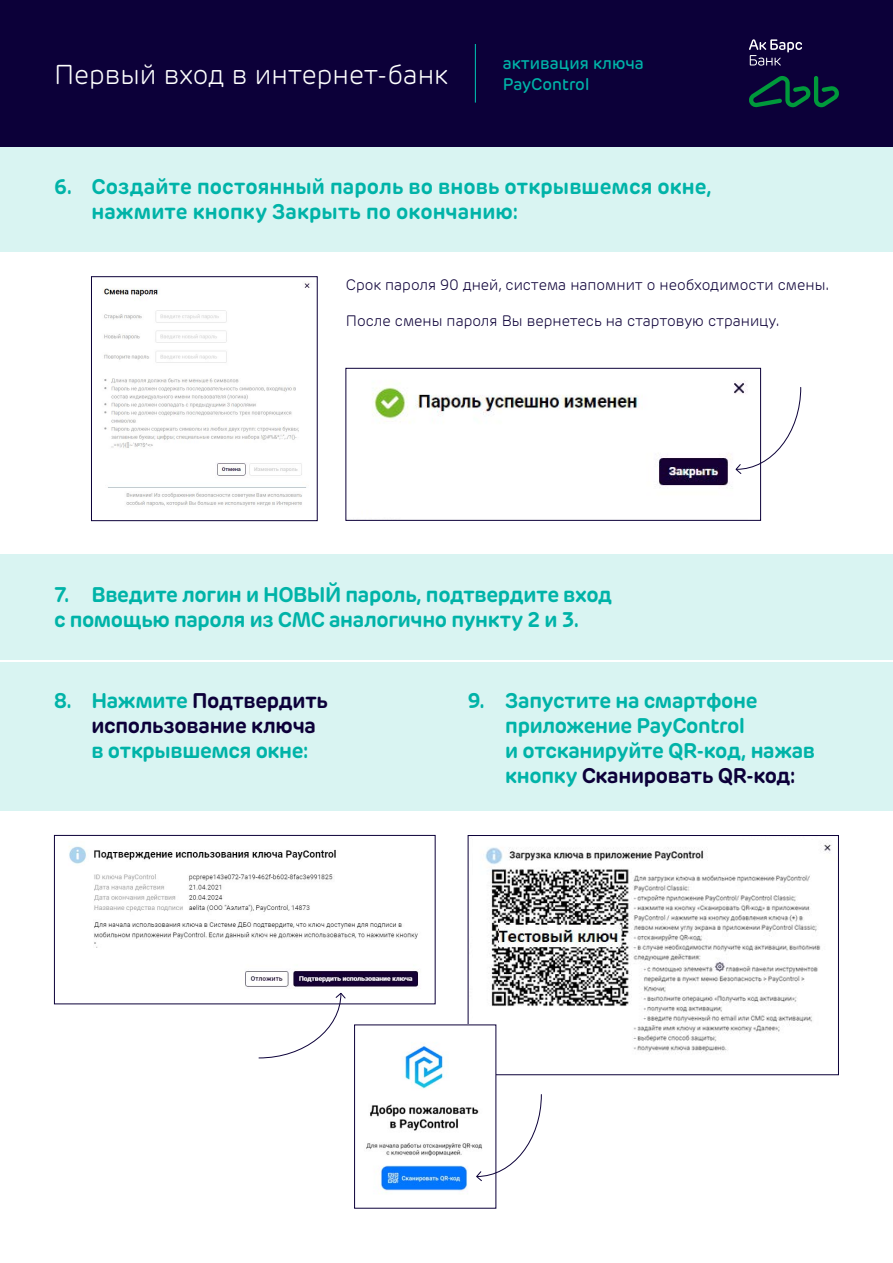
<style>
.page{position:relative;width:893px;height:1263px;background:#fff}
.page>*{position:absolute;margin:0;border:0;box-sizing:border-box;transform-origin:0 0}
.t1{font:300 27px "Rubrik New";color:#fff}
.t2{font:700 21px/25.2px "Rubrik New";letter-spacing:-.015em;color:#00b3a8}
.t3{font:700 21px "Rubrik New";letter-spacing:.005em;color:#00b3a8}
.t4{font:700 21px "Rubrik New";letter-spacing:-.015em;color:#0c0039}
.t5{font:500 16.65px "Rubrik New";color:#00b3a8}
.t6{font:300 15px "Rubrik New";color:#0d0038}
.s1{color:#00b3a8}
.s2{color:#0c0039}
</style>
<div class="page">
<div style="left:0;top:147px;width:893px;height:105px;background:#d9f4f2"></div>
<img style="left:103px;top:281px;width:207px;height:226px">
<div style="left:91px;top:276px;width:227px;height:245px;border:1px solid #0c0039"></div>
<img style="left:372px;top:380px;width:375px;height:108px">
<div style="left:345px;top:368px;width:416px;height:153px;border:1px solid #0c0039"></div>
<div style="left:0;top:555px;width:893px;height:105px;background:#d9f4f2"></div>
<div style="left:0;top:663px;width:893px;height:148px;background:#d9f4f2"></div>
<img style="left:69px;top:846px;width:350px;height:142px">
<div style="left:54px;top:835px;width:382px;height:169px;border:1px solid #0c0039"></div>
<img style="left:485px;top:843px;width:347px;height:230px">
<div style="left:468px;top:835px;width:371px;height:240px;border:1px solid #0c0039"></div>
<img style="left:366px;top:1026px;width:128px;height:167px">
<div style="left:354px;top:1024px;width:142px;height:184px;border:1px solid #0c0039"></div>
<div style="left:0;top:0;width:893px;height:147px;background:#0c0039"></div>
<svg style="left:749px;top:39px;width:53px;height:27px"></svg>
<svg style="left:749px;top:76px;width:90px;height:32px"></svg>
<hr style="left:475px;top:44px;width:1px;height:59px;background:#00b3a8">
<svg style="left:735px;top:387px;width:66px;height:88px"></svg>
<svg style="left:475px;top:1094px;width:67px;height:88px"></svg>
<svg style="left:258px;top:992px;width:88px;height:67px"></svg>
<p class="t1" style="left:54px;top:58px;width:396px">Первый вход в интернет-банк</p>
<p class="t5" style="left:503px;top:53px;width:143px">активация ключа</p>
<p class="t5" style="left:503px;top:74px;width:88px">PayControl</p>
<p class="t2" style="left:54px;top:174px;width:20px">6.</p>
<p class="t3" style="left:92px;top:173px;width:622px">Создайте постоянный пароль во вновь открывшемся окне,</p>
<p class="t3" style="left:92px;top:198px;width:428px">нажмите кнопку Закрыть по окончанию:</p>
<p class="t6" style="left:346px;top:276px;width:485px">Срок пароля 90 дней, система напомнит о необходимости смены.</p>
<p class="t6" style="left:346px;top:312px;width:435px">После смены пароля Вы вернетесь на стартовую страницу.</p>
<p class="t2" style="left:92px;top:582px;width:522px">Введите логин и НОВЫЙ пароль, подтвердите вход</p>
<p class="t2" style="left:54px;top:582px;width:526px">7.<br>с помощью пароля из СМС аналогично пункту и2 3.</p>
<p class="t2" style="left:54px;top:688px;width:19px">8.</p>
<p class="t4" style="left:92px;top:687px;width:238px"><span class="s1">Нажмите</span> Подтвердить</p>
<p class="t4" style="left:92px;top:712px;width:226px">использование ключа</p>
<p class="t2" style="left:92px;top:738px;width:218px">в открывшемся окне:</p>
<p class="t2" style="left:468px;top:688px;width:19px">9.</p>
<p class="t2" style="left:505px;top:688px;width:254px">Запустите на смартфоне</p>
<p class="t2" style="left:505px;top:713px;width:311px">приложение PayControl<br>и отсканируйте QR-код, нажав кнопку <span class="s2">Сканировать QR-код:</span></p>
</div>
